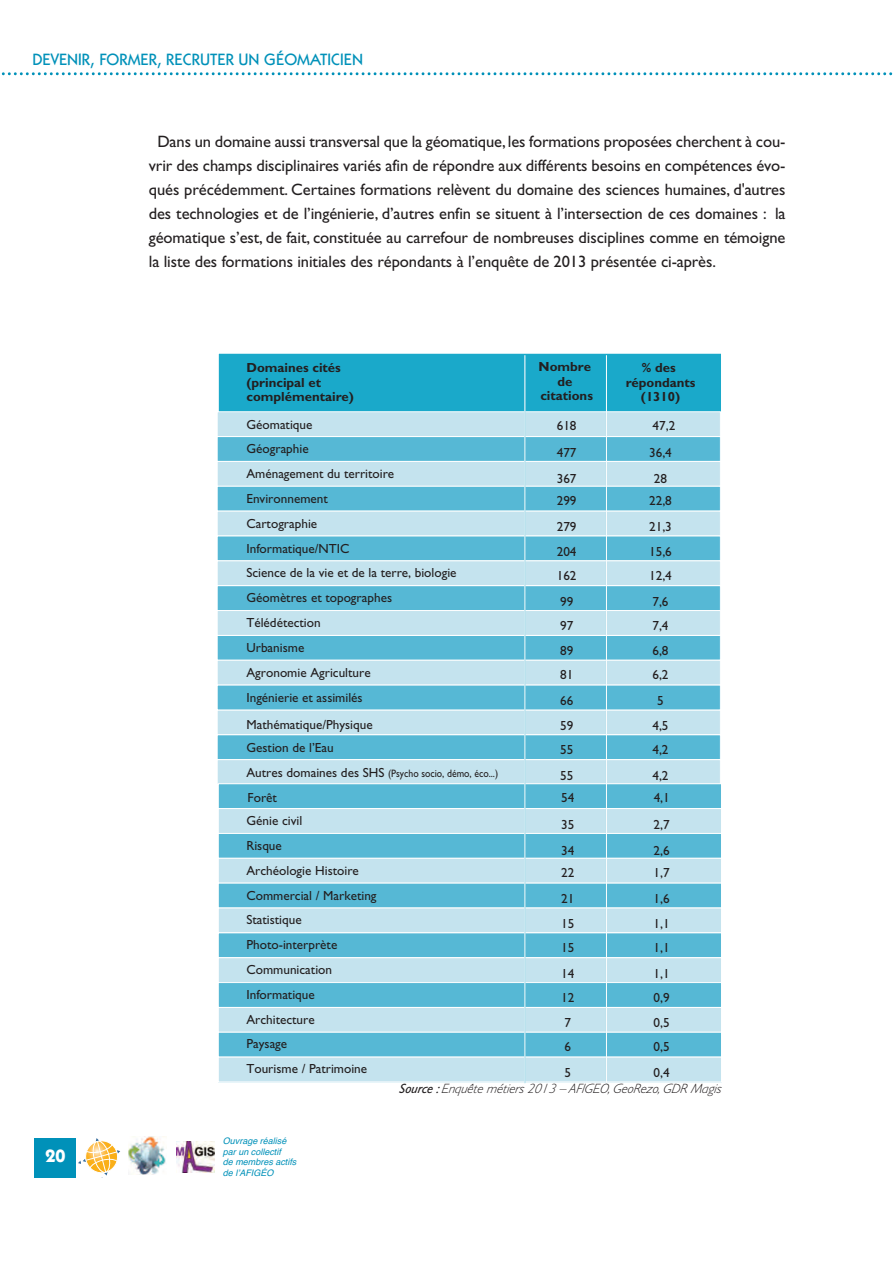
<style>
.page{position:relative;width:893px;height:1263px;background:#fff}
.page>*{position:absolute;margin:0;border:0;box-sizing:border-box;transform-origin:0 0}
.t1{font:700 18px "Itc Kabel";color:#fff}
.t2{font:16.5px/24px "Gill Sans";letter-spacing:-.005em;color:#231f20;text-align:justify}
.t3{font:500 16.5px "Itc Kabel";color:#0091b9}
.t4{font:italic 300 13.5px "Gill Sans";color:#231f20}
.t5{font:13.2px/24.8px "Gill Sans";color:#231f20}
.t6{font:700 13.2px/14.4px "Gill Sans";color:#231f20;text-align:center}
.t7{font:10.8px "Gill Sans";color:#231f20;scale:.9 1}
.t8{font:italic 9px/10.8px "Helvetica";color:#0091b9}
.s1{font-size:13.2px}
.s2{font-weight:400}
</style>
<div class="page">
<div style="left:35px;top:1138px;width:42px;height:40px;background:#0091b9"></div>
<svg style="left:1px;top:72px;width:892px;height:3px"></svg>
<svg style="left:78px;top:1138px;width:42px;height:40px"></svg>
<svg style="left:128px;top:1147px;width:1px;height:12px"></svg>
<img style="left:129px;top:1137px;width:37px;height:38px">
<svg style="left:176px;top:1141px;width:39px;height:32px"></svg>
<img style="left:176px;top:1142px;width:39px;height:30px">
<div style="left:218px;top:353px;width:503px;height:60px;background:#1aa9ca"></div>
<div style="left:218px;top:353px;width:504px;height:60px;border:1px solid #fff"></div>
<div style="left:217px;top:412px;width:503px;height:25px;background:#c4e3ee"></div>
<div style="left:217px;top:411px;width:504px;height:26px;border:1px solid #fff"></div>
<div style="left:217px;top:437px;width:503px;height:24px;background:#56b8d5"></div>
<div style="left:217px;top:436px;width:504px;height:26px;border:1px solid #fff"></div>
<div style="left:217px;top:461px;width:503px;height:25px;background:#c4e3ee"></div>
<div style="left:217px;top:461px;width:504px;height:26px;border:1px solid #fff"></div>
<div style="left:217px;top:486px;width:503px;height:25px;background:#56b8d5"></div>
<div style="left:217px;top:486px;width:504px;height:25px;border:1px solid #fff"></div>
<div style="left:217px;top:511px;width:503px;height:25px;background:#c4e3ee"></div>
<div style="left:217px;top:511px;width:504px;height:25px;border:1px solid #fff"></div>
<div style="left:217px;top:536px;width:503px;height:25px;background:#56b8d5"></div>
<div style="left:217px;top:561px;width:503px;height:25px;background:#c4e3ee"></div>
<div style="left:217px;top:560px;width:504px;height:26px;border:1px solid #fff"></div>
<div style="left:217px;top:635px;width:503px;height:25px;background:#56b8d5"></div>
<div style="left:217px;top:660px;width:503px;height:25px;background:#c4e3ee"></div>
<div style="left:217px;top:660px;width:504px;height:25px;border:1px solid #fff"></div>
<div style="left:217px;top:710px;width:503px;height:25px;background:#c4e3ee"></div>
<div style="left:217px;top:710px;width:504px;height:25px;border:1px solid #fff"></div>
<div style="left:217px;top:735px;width:503px;height:25px;background:#56b8d5"></div>
<div style="left:217px;top:734px;width:504px;height:26px;border:1px solid #fff"></div>
<div style="left:217px;top:586px;width:503px;height:24px;background:#56b8d5"></div>
<div style="left:217px;top:585px;width:504px;height:26px;border:1px solid #fff"></div>
<div style="left:217px;top:610px;width:503px;height:25px;background:#c4e3ee"></div>
<div style="left:217px;top:610px;width:504px;height:26px;border:1px solid #fff"></div>
<div style="left:217px;top:685px;width:503px;height:25px;background:#56b8d5"></div>
<div style="left:217px;top:760px;width:503px;height:24px;background:#c4e3ee"></div>
<div style="left:217px;top:759px;width:504px;height:26px;border:1px solid #fff"></div>
<div style="left:218px;top:784px;width:503px;height:25px;background:#56b8d5"></div>
<div style="left:218px;top:783px;width:504px;height:26px;border:1px solid #fff"></div>
<div style="left:218px;top:808px;width:503px;height:25px;background:#c4e3ee"></div>
<div style="left:218px;top:808px;width:504px;height:26px;border:1px solid #fff"></div>
<div style="left:218px;top:833px;width:503px;height:25px;background:#56b8d5"></div>
<div style="left:218px;top:833px;width:504px;height:26px;border:1px solid #fff"></div>
<div style="left:218px;top:858px;width:503px;height:25px;background:#c4e3ee"></div>
<div style="left:218px;top:858px;width:504px;height:25px;border:1px solid #fff"></div>
<div style="left:218px;top:883px;width:503px;height:25px;background:#56b8d5"></div>
<div style="left:218px;top:883px;width:504px;height:25px;border:1px solid #fff"></div>
<div style="left:218px;top:908px;width:503px;height:25px;background:#c4e3ee"></div>
<div style="left:218px;top:908px;width:504px;height:25px;border:1px solid #fff"></div>
<div style="left:218px;top:933px;width:503px;height:25px;background:#56b8d5"></div>
<div style="left:218px;top:932px;width:504px;height:26px;border:1px solid #fff"></div>
<div style="left:218px;top:1007px;width:503px;height:25px;background:#c4e3ee"></div>
<div style="left:218px;top:1007px;width:504px;height:25px;border:1px solid #fff"></div>
<div style="left:218px;top:1032px;width:503px;height:25px;background:#56b8d5"></div>
<div style="left:218px;top:1032px;width:504px;height:25px;border:1px solid #fff"></div>
<div style="left:218px;top:958px;width:503px;height:24px;background:#c4e3ee"></div>
<div style="left:218px;top:957px;width:504px;height:26px;border:1px solid #fff"></div>
<div style="left:218px;top:982px;width:503px;height:25px;background:#56b8d5"></div>
<div style="left:218px;top:982px;width:504px;height:26px;border:1px solid #fff"></div>
<div style="left:218px;top:1057px;width:503px;height:25px;background:#c4e3ee"></div>
<div style="left:218px;top:1057px;width:504px;height:25px;border:1px solid #fff"></div>
<hr style="left:525px;top:355px;width:1px;height:728px;background:#fff">
<hr style="left:606px;top:355px;width:1px;height:728px;background:#fff">
<p class="t3" style="left:32px;top:53px;width:332px">DEVENIR, FORMER, RECRUTER UN GÉOMATICIEN</p>
<p class="t2" style="left:149px;top:131px;width:638px;text-indent:8px">Dans un domaine aussi transversal que la géomatique,les formations proposées cherchent à cou&shy;vrir des champs disciplinaires variés afin de répondre aux différents besoins en compétences évo&shy;qués précédemment. Certaines formations relèvent du domaine des sciences humaines, d'autres des technologies et de l’ingénierie, d’autres enfin se situent à l’intersection de ces domaines : la géomatique s’est, de fait, constituée au carrefour de nombreuses disciplines comme en témoigne la liste des formations initiales des répondants à l’enquête de 2013 présentée ci-après.</p>
<p class="t6" style="left:246px;top:362px;width:109px;text-align:left">Domaines cités (principal et complémentaire)</p>
<p class="t6" style="left:539px;top:361px;width:56px">Nombre de citations</p>
<p class="t6" style="left:626px;top:362px;width:71px">% des répondants (1310)</p>
<p class="t5" style="left:246px;top:413px;width:212px">Géomatique<br>Géographie<br>Aménagement du territoire<br>Environnement<br>Cartographie<br>Informatique/NTIC<br>Science de la vie et de la terre, biologie<br>Géomètres et topographes<br>Télédétection<br>Urbanisme<br>Agronomie Agriculture</p>
<p class="t5" style="left:557px;top:414px;width:21px">618</p>
<p class="t5" style="left:653px;top:414px;width:24px">47,2</p>
<p class="t5" style="left:557px;top:441px;width:21px;line-height:25.5px">477<br>367</p>
<p class="t5" style="left:557px;top:489px;width:21px">299</p>
<p class="t5" style="left:649px;top:441px;width:24px;line-height:25.5px;text-align:center">36,4<br>28</p>
<p class="t5" style="left:649px;top:489px;width:24px">22,8</p>
<p class="t5" style="left:557px;top:515px;width:21px">279</p>
<p class="t5" style="left:649px;top:515px;width:24px">21,3</p>
<p class="t5" style="left:557px;top:541px;width:21px;line-height:24px">204<br>162</p>
<p class="t5" style="left:649px;top:541px;width:24px;line-height:24px">15,6<br>12,4</p>
<p class="t5" style="left:560px;top:590px;width:15px;line-height:24px">99<br>97</p>
<p class="t5" style="left:652px;top:590px;width:18px;line-height:24px">7,6<br>7,4</p>
<p class="t5" style="left:560px;top:640px;width:15px;line-height:24px">89<br>81</p>
<p class="t5" style="left:652px;top:640px;width:18px;line-height:24px">6,8<br>6,2</p>
<p class="t5" style="left:246px;top:686px;width:118px">Ingénierie et assimilés</p>
<p class="t5" style="left:560px;top:689px;width:15px">66</p>
<p class="t5" style="left:657px;top:689px;width:8px">5</p>
<p class="t5" style="left:246px;top:715px;width:128px;line-height:22.5px">Mathématique/Physique<br>Gestion de l’Eau</p>
<p class="t5" style="left:560px;top:715px;width:15px;line-height:23.5px">59<br>55</p>
<p class="t5" style="left:652px;top:715px;width:18px;line-height:23.5px">4,5<br>4,2</p>
<p class="t7" style="left:246px;top:769px;width:281px"><span class="s1">Autres domaines des SHS</span> (Psycho socio, démo, éco...)</p>
<p class="t5" style="left:560px;top:764px;width:15px">55</p>
<p class="t5" style="left:652px;top:764px;width:18px">4,2</p>
<p class="t5" style="left:248px;top:786px;width:31px">Forêt</p>
<p class="t5" style="left:561px;top:786px;width:15px">54</p>
<p class="t5" style="left:654px;top:786px;width:18px">4,1</p>
<p class="t5" style="left:246px;top:810px;width:132px">Génie civil<br>Risque<br>Archéologie Histoire<br>Commercial / Marketing<br>Statistique<br>Photo-interprète<br>Communication<br>Informatique<br>Architecture<br>Paysage<br>Tourisme / Patrimoine</p>
<p class="t5" style="left:561px;top:813px;width:15px;line-height:25.5px">35<br>34</p>
<p class="t5" style="left:561px;top:861px;width:15px">22</p>
<p class="t5" style="left:653px;top:813px;width:18px;line-height:25.5px">2,7<br>2,6</p>
<p class="t5" style="left:653px;top:861px;width:18px">1,7</p>
<p class="t5" style="left:561px;top:887px;width:15px">21</p>
<p class="t5" style="left:653px;top:887px;width:18px">1,6</p>
<p class="t5" style="left:561px;top:913px;width:15px;line-height:24px">15<br>15</p>
<p class="t5" style="left:653px;top:913px;width:18px;line-height:24px">1,1<br>1,1</p>
<p class="t5" style="left:561px;top:962px;width:15px;line-height:24px">14<br>12</p>
<p class="t5" style="left:653px;top:962px;width:18px;line-height:24px">1,1<br>0,9</p>
<p class="t5" style="left:564px;top:1012px;width:8px;line-height:24px">7<br>6</p>
<p class="t5" style="left:653px;top:1012px;width:18px;line-height:24px">0,5<br>0,5</p>
<p class="t5" style="left:564px;top:1061px;width:8px">5</p>
<p class="t5" style="left:653px;top:1061px;width:18px">0,4</p>
<h1 class="t1" style="left:46px;top:1149px;width:21px">20</h1>
<p class="t8" style="left:223px;top:1135px;width:75px">Ouvrage réalisé par un collectif<br>de membres actifs de lʼAFIGÉO</p>
<p class="t4" style="left:399px;top:1083px;width:326px"><span class="s2">Source :</span> Enquête métiers 2013 – AFIGEO, GeoRezo, GDR Magis</p>
</div>
